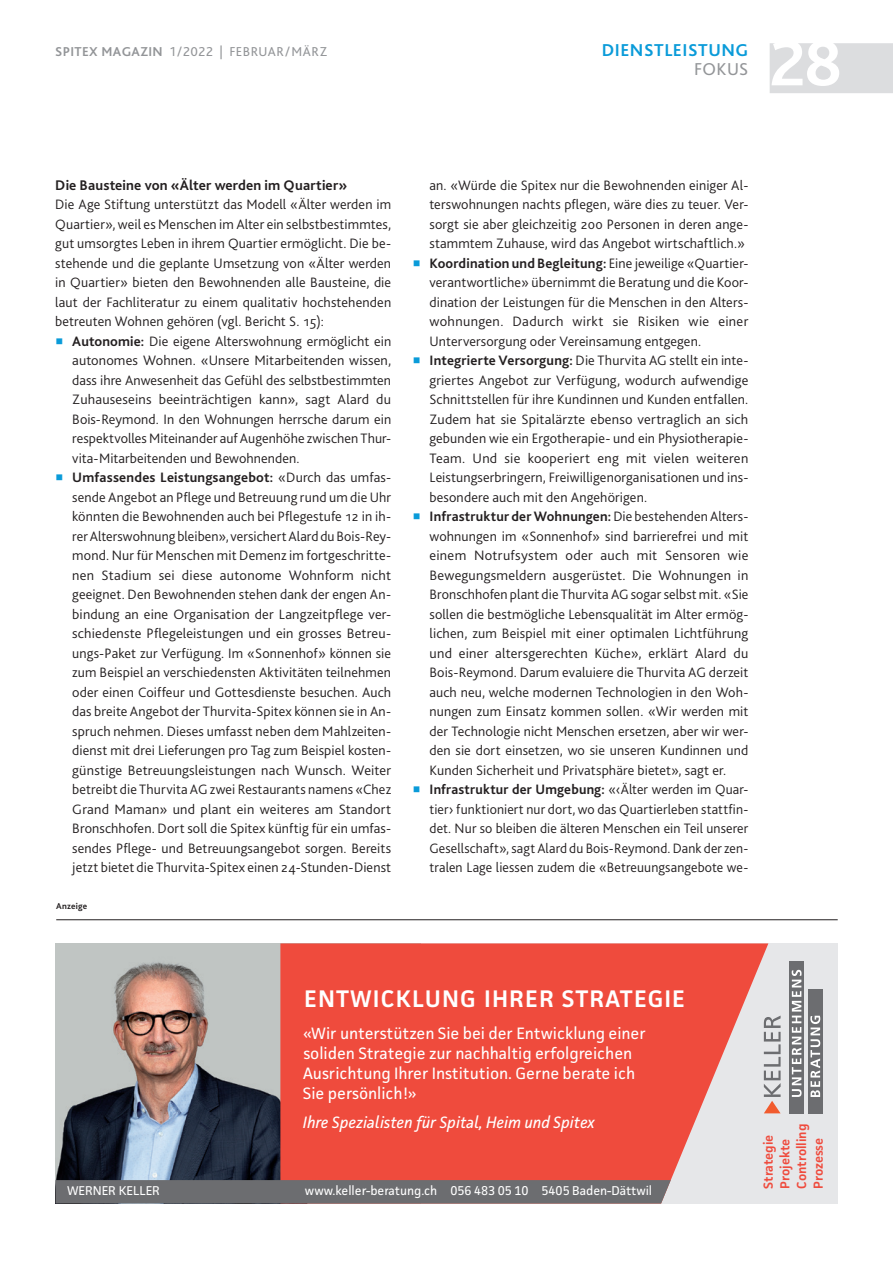
<style>
.page{position:relative;width:893px;height:1263px;background:#fff}
.page>*{position:absolute;margin:0;border:0;box-sizing:border-box;transform-origin:0 0}
.t1{font:700 67.5px "Bliss 2";color:#fff}
.t2{font:600 24px "Facit";letter-spacing:.045em;color:#fff}
.t3{font:700 18px "Bliss 2";letter-spacing:.03em;color:#0a9bd9}
.t4{font:18px "Bliss 2";letter-spacing:.02em;color:#939598}
.t5{font:16.5px/20.1px "Facit";letter-spacing:-.005em;color:#fff}
.t6{font:italic 16.5px "Facit";letter-spacing:-.005em;color:#fff}
.t7{font:700 14.7px "Bliss 2";letter-spacing:.01em;color:#231f20}
.t8{font:300 14.25px/19.5px "Bliss 2";letter-spacing:.01em;color:#231f20;text-align:justify}
.t9{font:13.5px "Bliss 2";letter-spacing:.035em;color:#939598}
.t10{font:600 13.2px/16.6px "Facit";color:#ef4b3d}
.t11{font:12.75px "Facit";letter-spacing:-.005em;color:#fff}
.t12{font:700 9px "Bliss 2";letter-spacing:.025em;color:#231f20}
.s1{font-weight:700}
.s2{font-family:"Source Sans Pro";color:#0a9bd9}
</style>
<div class="page">
<div style="left:770px;top:43px;width:123px;height:50px;background:#dcdddf"></div>
<div style="left:55px;top:943px;width:783px;height:260px;background:#e6e7e9"></div>
<img style="left:55px;top:943px;width:225px;height:237px">
<svg style="left:280px;top:943px;width:488px;height:237px;background:#ed594d"></svg>
<svg style="left:764px;top:1015px;width:17px;height:98px"></svg>
<div style="left:789px;top:961px;width:15px;height:152px;background:#6c6d70"></div>
<svg style="left:792px;top:970px;width:10px;height:127px"></svg>
<div style="left:808px;top:989px;width:14px;height:124px;background:#6c6d70"></div>
<svg style="left:810px;top:1016px;width:10px;height:81px"></svg>
<div style="left:55px;top:1180px;width:616px;height:23px;background:#6c6d70"></div>
<hr style="left:56px;top:919px;width:782px;height:1px;background:#231f20">
<p class="t9" style="left:55px;top:43px;width:273px"><span class="s1">SPITEX MAGAZIN</span> 1/2022 | FEBRUAR/MÄRZ</p>
<p class="t3" style="left:602px;top:39px;width:148px">DIENSTLEISTUNG</p>
<p class="t4" style="left:694px;top:58px;width:56px">FOKUS</p>
<h1 class="t1" style="left:770px;top:21px;width:74px">28</h1>
<p class="t7" style="left:55px;top:176px;width:294px">Die Bausteine von «Älter werden im Quartier»</p>
<p class="t8" style="left:55px;top:195px;width:337px">Die Age Stiftung unterstützt das Modell «Älter werden im Quartier», weil es Menschen im Alter ein selbstbestimmtes, gut umsorgtes Leben in ihrem Quartier ermöglicht. Die be&shy;stehende und die geplante Umsetzung von «Älter werden in Quartier» bieten den Bewohnenden alle Bausteine, die laut der Fachliteratur zu einem qualitativ hochstehenden betreuten Wohnen gehören (vgl. Bericht S. 15):</p>
<p class="t8" style="left:72px;top:331px;width:320px;text-indent:-17px"><span class="s2">■</span> <span class="s1">Autonomie:</span> Die eigene Alterswohnung ermöglicht ein autonomes Wohnen. «Unsere Mitarbeitenden wissen, dass ihre Anwesenheit das Gefühl des selbstbestimmten Zuhauseseins beeinträchtigen kann», sagt Alard du Bois-Reymond. In den Wohnungen herrsche darum ein respektvolles Miteinander auf Augenhöhe zwischen Thur&shy;vita-Mitarbeitenden und Bewohnenden.</p>
<p class="t8" style="left:72px;top:468px;width:320px;text-indent:-17px"><span class="s2">■</span> <span class="s1">Umfassendes Leistungsangebot:</span> «Durch das umfas&shy;sende Angebot an Pflege und Betreuung rund um die Uhr könnten die Bewohnenden auch bei Pflegestufe 12 in ih&shy;rer Alterswohnung bleiben», versichert Alard du Bois-Rey&shy;mond. Nur für Menschen mit Demenz im fortgeschritte&shy;nen Stadium sei diese autonome Wohnform nicht geeignet. Den Bewohnenden stehen dank der engen An&shy;bindung an eine Organisation der Langzeitpflege ver&shy;schiedenste Pflegeleistungen und ein grosses Betreu&shy;ungs-Paket zur Verfügung. Im «Sonnenhof» können sie zum Beispiel an verschiedensten Aktivitäten teilnehmen oder einen Coiffeur und Gottesdienste besuchen. Auch das breite Angebot der Thurvita-Spitex können sie in An&shy;spruch nehmen. Dieses umfasst neben dem Mahlzeiten&shy;dienst mit drei Lieferungen pro Tag zum Beispiel kosten&shy;günstige Betreuungsleistungen nach Wunsch. Weiter betreibt die Thurvita AG zwei Restaurants namens «Chez Grand Maman» und plant ein weiteres am Standort Bronschhofen. Dort soll die Spitex künftig für ein umfas&shy;sendes Pflege- und Betreuungsangebot sorgen. Bereits jetzt bietet die Thurvita-Spitex einen 24-Stunden-Dienst</p>
<p class="t12" style="left:56px;top:900px;width:33px">Anzeige</p>
<p class="t8" style="left:429px;top:175px;width:320px">an. «Würde die Spitex nur die Bewohnenden einiger Al&shy;terswohnungen nachts pflegen, wäre dies zu teuer. Ver&shy;sorgt sie aber gleichzeitig 200 Personen in deren ange&shy;stammtem Zuhause, wird das Angebot wirtschaftlich.»</p>
<p class="t8" style="left:429px;top:253px;width:320px;text-indent:-17px"><span class="s2">■</span> <span class="s1">Koordination und Begleitung:</span> Eine jeweilige «Quartier&shy;verantwortliche» übernimmt die Beratung und die Koor&shy;dination der Leistungen für die Menschen in den Alters&shy;wohnungen. Dadurch wirkt sie Risiken wie einer Unterversorgung oder Vereinsamung entgegen.</p>
<p class="t8" style="left:429px;top:351px;width:320px;text-indent:-17px"><span class="s2">■</span> <span class="s1">Integrierte Versorgung:</span> Die Thurvita AG stellt ein inte&shy;griertes Angebot zur Verfügung, wodurch aufwendige Schnittstellen für ihre Kundinnen und Kunden entfallen.<br>Zudem hat sie Spitalärzte ebenso vertraglich an sich gebunden wie ein Ergotherapie- und ein Physiotherapie-Team. Und sie kooperiert eng mit vielen weiteren Leistungserbringern, Freiwilligenorganisationen und ins&shy;besondere auch mit den Angehörigen.</p>
<p class="t8" style="left:429px;top:507px;width:320px;text-indent:-17px"><span class="s2">■</span> <span class="s1">Infrastruktur der Wohnungen:</span> Die bestehenden Alters&shy;wohnungen im «Sonnenhof» sind barrierefrei und mit einem Notrufsystem oder auch mit Sensoren wie Bewegungsmeldern ausgerüstet. Die Wohnungen in Bronschhofen plant die Thurvita AG sogar selbst mit. «Sie sollen die bestmögliche Lebensqualität im Alter ermög&shy;lichen, zum Beispiel mit einer optimalen Lichtführung und einer altersgerechten Küche», erklärt Alard du Bois-Reymond. Darum evaluiere die Thurvita AG derzeit auch neu, welche modernen Technologien in den Woh&shy;nungen zum Einsatz kommen sollen. «Wir werden mit der Technologie nicht Menschen ersetzen, aber wir wer&shy;den sie dort einsetzen, wo sie unseren Kundinnen und Kunden Sicherheit und Privatsphäre bietet», sagt er.</p>
<p class="t8" style="left:429px;top:780px;width:320px;text-indent:-17px"><span class="s2">■</span> <span class="s1">Infrastruktur der Umgebung:</span> «‹Älter werden im Quar&shy;tier› funktioniert nur dort, wo das Quartierleben stattfin&shy;det. Nur so bleiben die älteren Menschen ein Teil unserer Gesellschaft», sagt Alard du Bois-Reymond. Dank der zen&shy;tralen Lage liessen zudem die «Betreuungsangebote we-</p>
<h2 class="t2" style="left:304px;top:983px;width:382px">ENTWICKLUNG IHRER STRATEGIE</h2>
<p class="t5" style="left:303px;top:1022px;width:344px">«Wir unterstützen Sie bei der Entwicklung einer soliden Strategie zur nachhaltig erfolgreichen Ausrichtung Ihrer Institution. Gerne berate ich Sie persönlich!»</p>
<p class="t6" style="left:303px;top:1111px;width:294px">Ihre Spezialisten für Spital, Heim und Spitex</p>
<p class="t11" style="left:67px;top:1183px;width:94px">WERNER KELLER</p>
<p class="t11" style="left:305px;top:1183px;width:349px">www.keller-beratung.ch 056 483 05 10 5405 Baden-Dättwil</p>
<p class="t10" style="left:760px;top:1188px;width:66px;rotate:-90deg">Strategie<br>Projekte<br>Controlling<br>Prozesse</p>
</div>
